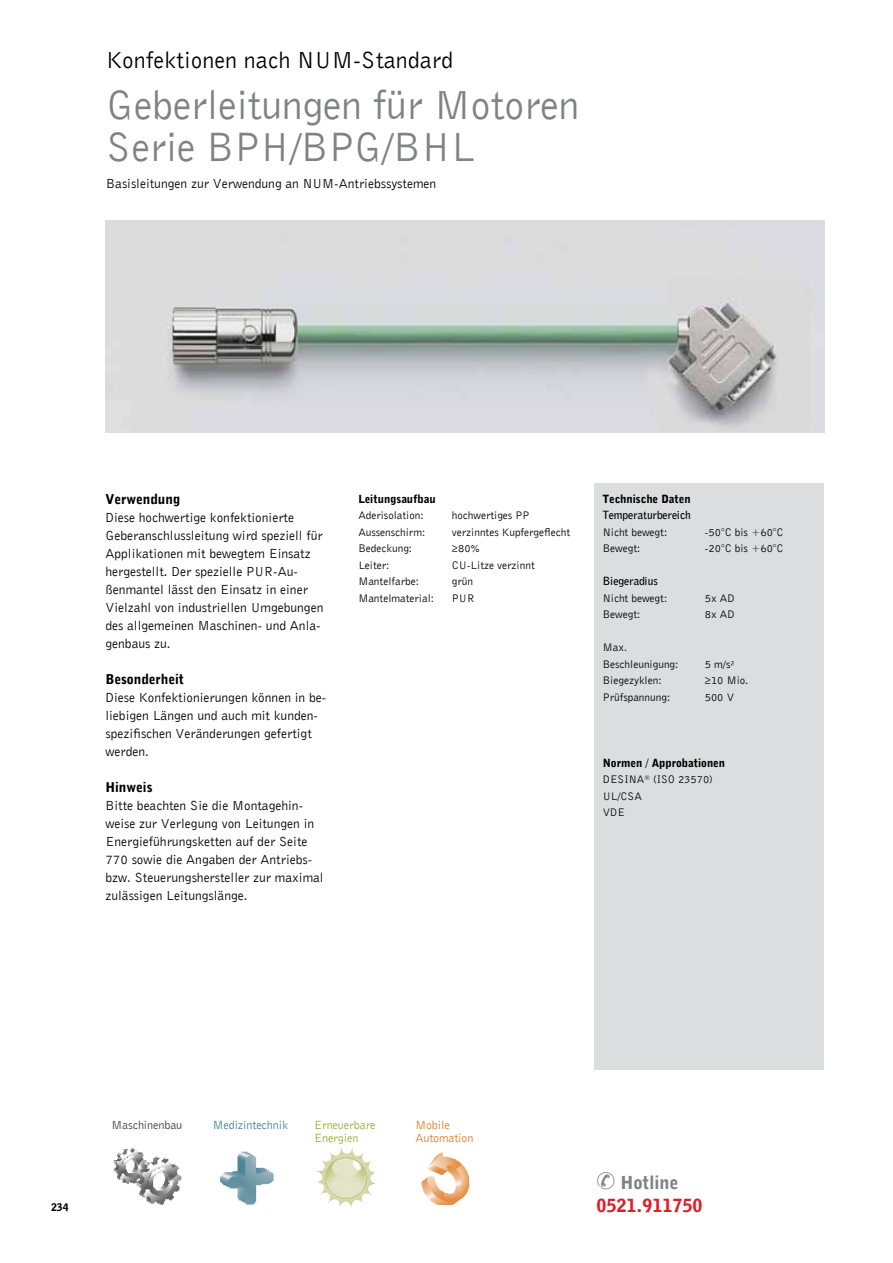
<style>
.page{position:relative;width:893px;height:1263px;background:#fff}
.page>*{position:absolute;margin:0;border:0;box-sizing:border-box;transform-origin:0 0}
.t1{font:42px/42px "Bell Gothic BT Roman";letter-spacing:-.01em;color:#808285}
.t2{font:24px "Bell Gothic BT Roman";color:#000}
.t3{font:18px/22.5px "Bell Gothic BT Black";color:#da2128}
.t4{font:13.5px/18px "Bell Gothic BT Roman";color:#000}
.t5{font:13.5px "Bell Gothic BT Black";color:#000}
.t6{font:12.15px/12.9px "Bell Gothic BT Roman";letter-spacing:-.01em;color:#9cab3b}
.t7{font:12.15px/12.9px "Bell Gothic BT Roman";letter-spacing:-.01em;color:#e07e2a}
.t8{font:12.15px "Bell Gothic BT Roman";letter-spacing:-.01em;color:#3c8293}
.t9{font:12.15px "Bell Gothic BT Roman";letter-spacing:-.01em;color:#414345}
.t10{font:11.25px/16.5px "Bell Gothic BT Roman";color:#000}
.t11{font:11.25px "Bell Gothic BT Black";color:#000}
.t12{font:11.25px "Bell Gothic BT Bold";color:#000}
.t13{font:10.5px "Bell Gothic BT Black";color:#000}
.s1{color:#808285}
</style>
<div class="page">
<img style="left:113px;top:1148px;width:69px;height:57px">
<img style="left:220px;top:1151px;width:54px;height:54px">
<img style="left:317px;top:1147px;width:59px;height:60px">
<img style="left:421px;top:1152px;width:49px;height:53px">
<img style="left:105px;top:220px;width:719px;height:213px">
<div style="left:594px;top:484px;width:230px;height:586px;background:#dcddde"></div>
<h2 class="t2" style="left:106px;top:45px;width:348px">Konfektionen nach NUM-Standard</h2>
<h1 class="t1" style="left:106px;top:83px;width:475px">Geberleitungen für Motoren<br>Serie BPH/BPG/BHL</h1>
<p class="t4" style="left:106px;top:174px;width:331px">Basisleitungen zur Verwendung an NUM-Antriebssystemen</p>
<p class="t5" style="left:105px;top:491px;width:77px">Verwendung</p>
<p class="t4" style="left:105px;top:509px;width:220px">Diese hochwertige konfektionierte Geberanschlussleitung wird speziell für Applikationen mit bewegtem Einsatz hergestellt. Der spezielle PUR-Au&shy;ßenmantel lässt den Einsatz in einer Vielzahl von industriellen Umgebungen des allgemeinen Maschinen- und Anla&shy;genbaus zu.</p>
<p class="t5" style="left:105px;top:671px;width:80px">Besonderheit</p>
<p class="t4" style="left:105px;top:688px;width:222px">Diese Konfektionierungen können in be&shy;liebigen Längen und auch mit kunden&shy;spezifischen Veränderungen gefertigt werden.</p>
<p class="t5" style="left:105px;top:779px;width:49px">Hinweis</p>
<p class="t4" style="left:105px;top:796px;width:220px">Bitte beachten Sie die Montagehin&shy;weise zur Verlegung von Leitungen in Energieführungsketten auf der Seite 770 sowie die Angaben der Antriebs&shy;bzw. Steuerungshersteller zur maximal zulässigen Leitungslänge.</p>
<p class="t11" style="left:358px;top:492px;width:79px">Leitungsaufbau</p>
<p class="t10" style="left:358px;top:507px;width:67px">Aderisolation:</p>
<p class="t10" style="left:452px;top:507px;width:79px">hochwertiges PP</p>
<p class="t10" style="left:358px;top:523px;width:68px">Aussenschirm:</p>
<p class="t10" style="left:452px;top:523px;width:120px">verzinntes Kupfergeflecht</p>
<p class="t10" style="left:358px;top:540px;width:55px">Bedeckung:</p>
<p class="t10" style="left:452px;top:540px;width:30px">≥80%</p>
<p class="t10" style="left:358px;top:556px;width:33px">Leiter:</p>
<p class="t10" style="left:452px;top:556px;width:84px">CU-Litze verzinnt</p>
<p class="t10" style="left:358px;top:573px;width:62px">Mantelfarbe:</p>
<p class="t10" style="left:452px;top:573px;width:23px">grün</p>
<p class="t10" style="left:358px;top:589px;width:77px">Mantelmaterial:</p>
<p class="t10" style="left:452px;top:589px;width:24px">PUR</p>
<p class="t11" style="left:603px;top:492px;width:89px">Technische Daten</p>
<p class="t12" style="left:603px;top:508px;width:89px">Temperaturbereich</p>
<p class="t10" style="left:603px;top:523px;width:66px">Nicht bewegt:</p>
<p class="t10" style="left:705px;top:523px;width:80px">-50°C bis +60°C</p>
<p class="t10" style="left:603px;top:540px;width:39px">Bewegt:</p>
<p class="t10" style="left:705px;top:540px;width:80px">-20°C bis +60°C</p>
<p class="t12" style="left:603px;top:574px;width:57px">Biegeradius</p>
<p class="t10" style="left:603px;top:589px;width:66px">Nicht bewegt:</p>
<p class="t10" style="left:705px;top:589px;width:31px">5x AD</p>
<p class="t10" style="left:603px;top:606px;width:39px">Bewegt:</p>
<p class="t10" style="left:705px;top:606px;width:31px">8x AD</p>
<p class="t10" style="left:603px;top:639px;width:77px">Max.<br>Beschleunigung:</p>
<p class="t10" style="left:705px;top:655px;width:31px">5 m/s²</p>
<p class="t10" style="left:603px;top:672px;width:60px">Biegezyklen:</p>
<p class="t10" style="left:705px;top:672px;width:45px">≥10 Mio.</p>
<p class="t10" style="left:603px;top:688px;width:69px">Prüfspannung:</p>
<p class="t10" style="left:705px;top:688px;width:31px">500 V</p>
<p class="t11" style="left:603px;top:756px;width:124px">Normen / Approbationen</p>
<p class="t10" style="left:603px;top:771px;width:112px">DESINA<sup>®</sup> (ISO 23570)<br>UL/CSA<br>VDE</p>
<p class="t13" style="left:51px;top:1201px;width:19px">234</p>
<p class="t9" style="left:111px;top:1117px;width:72px">Maschinenbau</p>
<p class="t8" style="left:213px;top:1117px;width:77px">Medizintechnik</p>
<p class="t6" style="left:314px;top:1118px;width:63px">Erneuerbare<br>Energien</p>
<p class="t7" style="left:415px;top:1118px;width:59px">Mobile<br>Automation</p>
<h3 class="t3" style="left:596px;top:1171px;width:108px"><span class="s1">✆ Hotline<br></span>0521.911750</h3>
</div>
